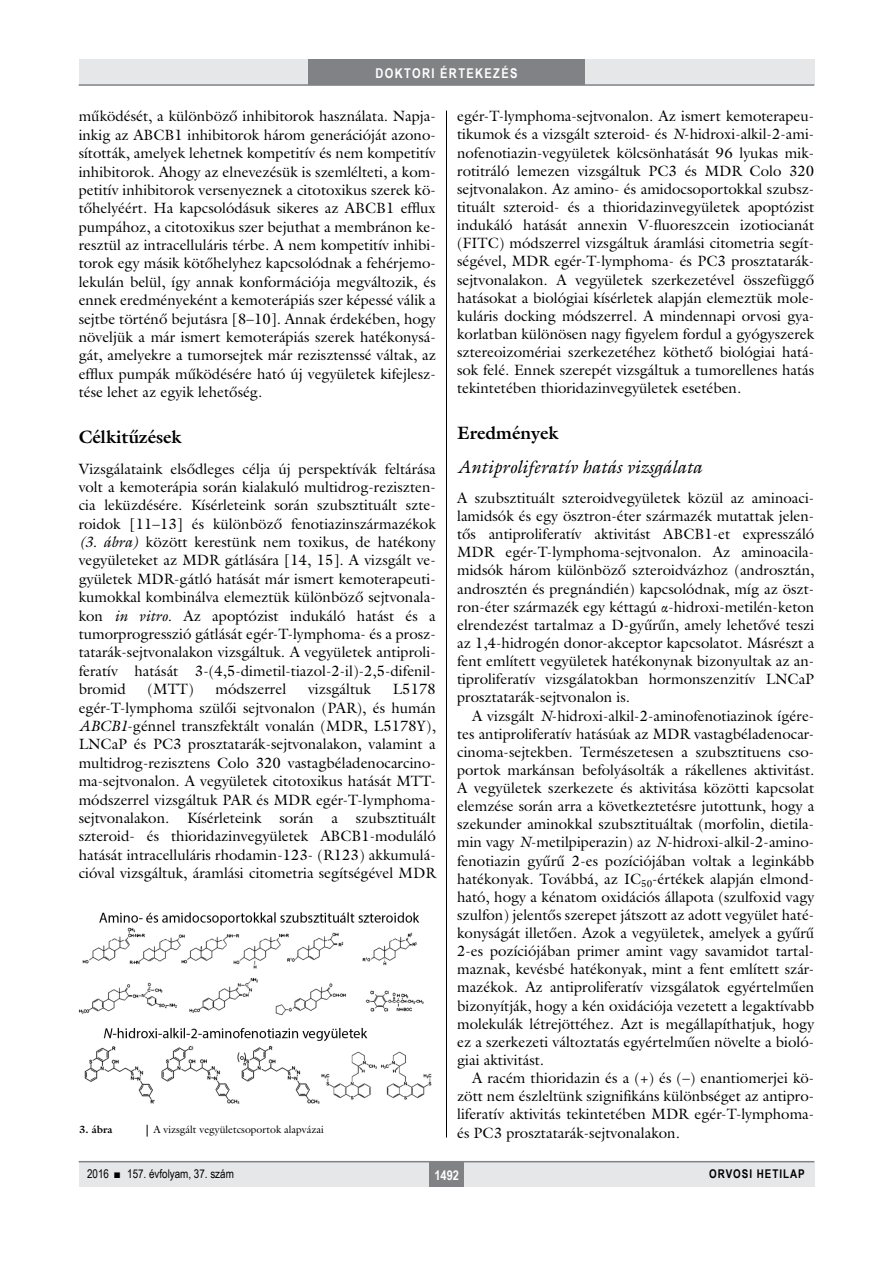
<style>
.page{position:relative;width:893px;height:1263px;background:#fff}
.page>*{position:absolute;margin:0;border:0;box-sizing:border-box;transform-origin:0 0}
.alcimkurziv{font:italic 18px "Galliard Reg";color:#000}
.alcimbold{font:700 18px "Galliard Reg";color:#000}
.Body_tompa{font:15px/18.5px "Galliard Reg";color:#000;text-align:justify}
.Body_Text{font:15px/18.1px "Galliard Reg";color:#000;text-align:justify}
.t1{font:700 13.5px "Arial Narrow";letter-spacing:.1em;color:#fff}
.t2{font:12px "Arial Narrow";color:#000}
.t3{font:700 12px "Arial Narrow";letter-spacing:.08em;color:#000}
.kepalairas2{font:10.5px "Galliard Reg";color:#000}
.kepalairas1{font:700 10.5px "Galliard Reg";color:#000}
.s1{font-style:italic}
.s2{font-family:"Garamond Premr Pro"}
</style>
<div class="page">
<div style="left:79px;top:1161px;width:735px;height:25px;background:#e6e7e8"></div>
<hr style="left:79px;top:1161px;width:735px;height:1px;background:#808285">
<div style="left:430px;top:1161px;width:34px;height:25px;background:#808285"></div>
<div style="left:79px;top:60px;width:735px;height:25px;background:#e6e7e8"></div>
<div style="left:308px;top:60px;width:277px;height:25px;background:#808285"></div>
<hr style="left:79px;top:84px;width:735px;height:2px;background:#808285">
<hr style="left:446px;top:111px;width:1px;height:1026px;background:#000">
<img style="left:79px;top:912px;width:353px;height:192px">
<p class="t1" style="left:375px;top:63px;width:143px">DOKTORI ÉRTEKEZÉS</p>
<p class="Body_tompa" style="left:79px;top:107px;width:359px">működését, a különböző inhibitorok használata. Napja&shy;inkig az ABCB1 inhibitorok három generációját azono&shy;sították, amelyek lehetnek kompetitív és nem kompetitív inhibitorok. Ahogy az elnevezésük is szemlélteti, a kom&shy;petitív inhibitorok versenyeznek a citotoxikus szerek kö&shy;tőhelyéért. Ha kapcsolódásuk sikeres az ABCB1 efflux pumpához, a citotoxikus szer bejuthat a membránon ke&shy;resztül az intracelluláris térbe. A nem kompetitív inhibi&shy;torok egy másik kötőhelyhez kapcsolódnak a fehérjemo&shy;lekulán belül, így annak konformációja megváltozik, és ennek eredményeként a kemoterápiás szer képessé válik a sejtbe történő bejutásra [8–10]. Annak érdekében, hogy növeljük a már ismert kemoterápiás szerek hatékonysá&shy;gát, amelyekre a tumorsejtek már rezisztenssé váltak, az efflux pumpák működésére ható új vegyületek kifejlesz&shy;tése lehet az egyik lehetőség.</p>
<p class="alcimbold" style="left:79px;top:425px;width:104px">Célkitűzések</p>
<p class="Body_tompa" style="left:79px;top:459px;width:359px;text-align:left">Vizsgálataink elsődleges célja új perspektívák feltárása volt a kemoterápia során kialakuló multidrog-reziszten&shy;cia leküzdésére. Kísérleteink során szubsztituált szte&shy;roidok [11–13] és különböző fenotiazinszármazékok <span class="s1">(3. ábra)</span> között kerestünk nem toxikus, de hatékony vegyületeket az MDR gátlására [14, 15]. A vizsgált ve&shy;gyületek MDR-gátló hatását már ismert kemoterapeuti&shy;kumokkal kombinálva elemeztük különböző sejtvonala&shy;kon <span class="s1">in vitro</span>. Az apoptózist indukáló hatást és a tumorprogresszió gátlását egér-T-lymphoma- és a prosz&shy;tatarák-sejtvonalakon vizsgáltuk. A vegyületek antiproli&shy;feratív hatását 3-(4,5-dimetil-tiazol-2-il)-2,5-difenil&shy;bromid</p>
<p class="Body_tompa" style="left:457px;top:107px;width:359px">egér-T-lymphoma-sejtvonalon. Az ismert kemoterapeu&shy;tikumok és a vizsgált szteroid- és <span class="s1">N</span>-hidroxi-alkil-2-ami&shy;nofenotiazin-vegyületek kölcsönhatását 96 lyukas mik&shy;rotitráló lemezen vizsgáltuk PC3 és MDR Colo 320 sejtvonalakon. Az amino- és amidocsoportokkal szubsz&shy;tituált szteroid- és a thioridazinvegyületek apoptózist indukáló hatását annexin V-fluoreszcein izotiocianát (FITC) módszerrel vizsgáltuk áramlási citometria segít&shy;ségével, MDR egér-T-lymphoma- és PC3 prosztatarák&shy;sejtvonalakon. A vegyületek szerkezetével összefüggő hatásokat a biológiai kísérletek alapján elemeztük mole&shy;kuláris docking módszerrel. A mindennapi orvosi gya&shy;korlatban különösen nagy figyelem fordul a gyógyszerek sztereoizomériai szerkezetéhez köthető biológiai hatá&shy;sok felé. Ennek szerepét vizsgáltuk a tumorellenes hatás tekintetében thioridazinvegyületek esetében.</p>
<p class="alcimbold" style="left:457px;top:421px;width:103px">Eredmények</p>
<p class="alcimkurziv" style="left:457px;top:455px;width:247px">Antiproliferatív hatás vizsgálata</p>
<p class="Body_tompa" style="left:457px;top:489px;width:359px;text-align:left">A szubsztituált szteroidvegyületek közül az aminoaci&shy;lamidsók és egy ösztron-éter származék mutattak jelen&shy;tős antiproliferatív aktivitást ABCB1-et expresszáló MDR egér-T-lymphoma-sejtvonalon. Az aminoacila&shy;midsók három különböző szteroidvázhoz (androsztán, androsztén és pregnándién) kapcsolódnak, míg az öszt&shy;ron-éter származék egy kéttagú <span class="s2">α</span>-hidroxi-metilén-keton elrendezést tartalmaz a D-gyűrűn, amely lehetővé teszi az 1,4-hidrogén donor-akceptor kapcsolatot. Másrészt a fent említett vegyületek hatékonynak bizonyultak az an&shy;tiproliferatív vizsgálatokban hormonszenzitív LNCaP prosztatarák-sejtvonalon is.</p>
<p class="Body_Text" style="left:457px;top:706px;width:359px;text-indent:15px">A vizsgált <span class="s1">N</span>-hidroxi-alkil-2-aminofenotiazinok ígére&shy;tes antiproliferatív hatásúak az MDR vastagbéladenocar&shy;cinoma-sejtekben. Természetesen a szubsztituens cso&shy;portok markánsan befolyásolták a rákellenes aktivitást.<br>A vegyületek szerkezete és aktivitása közötti kapcsolat elemzése során arra a következtetésre jutottunk, hogy a szekunder aminokkal szubsztituáltak (morfolin, dietila&shy;min vagy <span class="s1">N</span>-metilpiperazin) az <span class="s1">N</span>-hidroxi-alkil-2-amino&shy;fenotiazin gyűrű 2-es pozíciójában voltak a leginkább hatékonyak. Továbbá, az IC<sub>50</sub>-értékek alapján elmond&shy;ható, hogy a kénatom oxidációs állapota (szulfoxid vagy szulfon) jelentős szerepet játszott az adott vegyület haté&shy;konyságát illetően. Azok a vegyületek, amelyek a gyűrű 2-es pozíciójában primer amint vagy savamidot tartal&shy;maznak, kevésbé hatékonyak, mint a fent említett szár&shy;mazékok. Az antiproliferatív vizsgálatok egyértelműen bizonyítják, hogy a kén oxidációja vezetett a legaktívabb molekulák létrejöttéhez. Azt is megállapíthatjuk, hogy ez a szerkezeti változtatás egyértelműen növelte a bioló&shy;giai aktivitást.</p>
<p class="Body_Text" style="left:457px;top:1069px;width:359px;text-indent:15px">A racém thioridazin és a (+) és (–) enantiomerjei kö&shy;zött nem észleltünk szignifikáns különbséget az antipro&shy;liferatív aktivitás tekintetében MDR egér-T-lymphoma&shy;és PC3 prosztatarák-sejtvonalakon.</p>
<p class="Body_tompa" style="left:79px;top:680px;width:359px;text-indent:314px">L5178 egér-T-lymphoma szülői sejtvonalon (PAR), és humán <span class="s1">ABCB1</span>-génnel transzfektált vonalán (MDR, L5178Y), LNCaP és PC3 prosztatarák-sejtvonalakon, valamint a multidrog-rezisztens Colo 320 vastagbéladenocarcino&shy;ma-sejtvonalon. A vegyületek citotoxikus hatását MTT&shy;módszerrel vizsgáltuk PAR és MDR egér-T-lymphoma&shy;sejtvonalakon. Kísérleteink során a szubsztituált szteroid- és thioridazinvegyületek ABCB1-moduláló hatását intracelluláris rhodamin-123- (R123) akkumulá&shy;cióval vizsgáltuk, áramlási citometria segítségével MDR</p>
<p class="Body_tompa" style="left:148px;top:680px;width:48px">(MTT)</p>
<p class="Body_tompa" style="left:215px;top:680px;width:72px">módszerrel</p>
<p class="Body_tompa" style="left:308px;top:680px;width:64px">vizsgáltuk</p>
<p class="kepalairas1" style="left:79px;top:1123px;width:35px">3. ábra</p>
<p class="kepalairas2" style="left:153px;top:1123px;width:172px">A vizsgált vegyületcsoportok alapvázai</p>
<p class="t2" style="left:87px;top:1165px;width:148px">2016 ■ 157. évfolyam, 37. szám</p>
<p class="t1" style="left:434px;top:1165px;width:26px">1492</p>
<p class="t3" style="left:709px;top:1165px;width:97px">ORVOSI HETILAP</p>
</div>
